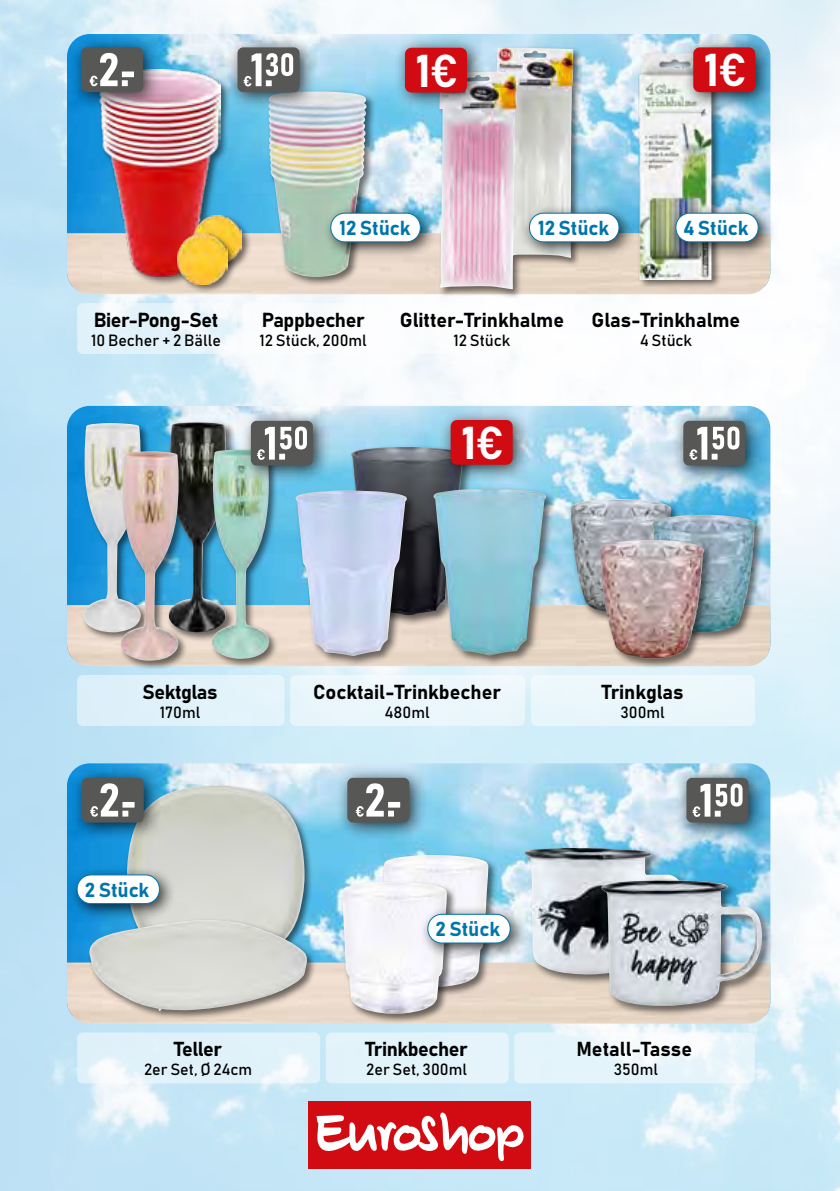
<style>
.page{position:relative;width:840px;height:1191px;background:#fff}
.page>*{position:absolute;margin:0;border:0;box-sizing:border-box;transform-origin:0 0}
.t1{font:45.4px "Bahnschrift";color:#fff}
.t2{font:20px "Bahnschrift";color:#000}
.t3{font:20px "Bahnschrift";letter-spacing:-.02em;color:#000}
.t4{font:20px "Bahnschrift";color:#0075ab}
.t5{font:16px "Bahnschrift";color:#000}
</style>
<div class="page">
<img style="left:0;top:0;width:839px;height:1191px">
<div style="left:309px;top:1101px;width:221px;height:67px;background:#d20a11"></div>
<svg style="left:316px;top:1112px;width:208px;height:50px"></svg>
<div style="left:579px;top:303px;width:173px;height:51px;background:#fff;border-radius:6px"></div>
<div style="left:391px;top:303px;width:183px;height:51px;background:#fff;border-radius:6px"></div>
<svg style="left:77px;top:303px;width:159px;height:51px;fill:#e3f3fa"></svg>
<img style="left:67px;top:34px;width:703px;height:199px">
<img style="left:67px;top:233px;width:703px;height:61px">
<div style="left:530px;top:675px;width:224px;height:51px;background:#eaf7fc;border-radius:6px"></div>
<div style="left:290px;top:675px;width:235px;height:51px;background:#ebf7fb;border-radius:6px"></div>
<div style="left:77px;top:675px;width:207px;height:51px;background:#e0f2fa;border-radius:6px"></div>
<img style="left:67px;top:406px;width:703px;height:199px">
<img style="left:67px;top:605px;width:703px;height:61px">
<svg style="left:514px;top:1032px;width:240px;height:51px;fill:#e6f4fb"></svg>
<div style="left:325px;top:1032px;width:183px;height:51px;background:#e3f3fa;border-radius:6px"></div>
<svg style="left:77px;top:1032px;width:243px;height:51px;background:#e2f2fa"></svg>
<img style="left:67px;top:763px;width:703px;height:199px">
<img style="left:67px;top:962px;width:703px;height:61px">
<img style="left:350px;top:447px;width:114px;height:169px">
<div style="left:431px;top:487px;width:126px;height:179px;background:#000;opacity:.55"></div>
<img style="left:433px;top:489px;width:112px;height:166px">
<div style="left:293px;top:488px;width:124px;height:178px;background:#000;opacity:.55"></div>
<img style="left:295px;top:490px;width:111px;height:166px">
<div style="left:97px;top:68px;width:154px;height:218px;background:#000;opacity:.55"></div>
<img style="left:99px;top:70px;width:121px;height:210px">
<img style="left:193px;top:215px;width:49px;height:49px">
<div style="left:82px;top:421px;width:68px;height:221px;background:#000;opacity:.55"></div>
<img style="left:82px;top:423px;width:61px;height:209px">
<div style="left:167px;top:420px;width:69px;height:222px;background:#000;opacity:.55"></div>
<img style="left:169px;top:422px;width:58px;height:212px">
<div style="left:637px;top:51px;width:84px;height:238px;background:#000;opacity:.55"></div>
<img style="left:629px;top:53px;width:88px;height:226px">
<div style="left:266px;top:90px;width:110px;height:197px;background:#000;opacity:.55"></div>
<img style="left:268px;top:92px;width:98px;height:185px">
<div style="left:568px;top:497px;width:112px;height:126px;background:#000;opacity:.55"></div>
<img style="left:569px;top:499px;width:102px;height:114px">
<div style="left:649px;top:512px;width:115px;height:130px;background:#000;opacity:.55"></div>
<img style="left:651px;top:515px;width:104px;height:117px">
<div style="left:598px;top:537px;width:115px;height:132px;background:#000;opacity:.55"></div>
<img style="left:599px;top:540px;width:104px;height:118px">
<div style="left:438px;top:45px;width:144px;height:254px;background:#000;opacity:.55"></div>
<img style="left:496px;top:48px;width:77px;height:211px">
<img style="left:439px;top:72px;width:77px;height:218px">
<div style="left:119px;top:449px;width:69px;height:221px;background:#000;opacity:.55"></div>
<img style="left:121px;top:451px;width:59px;height:210px">
<div style="left:210px;top:447px;width:69px;height:221px;background:#000;opacity:.55"></div>
<img style="left:212px;top:450px;width:58px;height:209px">
<div style="left:242px;top:303px;width:143px;height:51px;background:#fff;border-radius:6px"></div>
<div style="left:70px;top:36px;width:91px;height:74px;background:#000;opacity:.75"></div>
<div style="left:81px;top:47px;width:62px;height:45px;background:#575756;border-radius:6px"></div>
<svg style="left:89px;top:53px;width:45px;height:33px"></svg>
<div style="left:336px;top:766px;width:91px;height:74px;background:#000;opacity:.75"></div>
<div style="left:347px;top:778px;width:62px;height:44px;background:#575756;border-radius:6px"></div>
<svg style="left:355px;top:783px;width:45px;height:33px"></svg>
<div style="left:226px;top:36px;width:91px;height:74px;background:#000;opacity:.75"></div>
<div style="left:237px;top:47px;width:62px;height:45px;background:#575756;border-radius:6px"></div>
<svg style="left:243px;top:53px;width:50px;height:33px"></svg>
<div style="left:239px;top:409px;width:92px;height:75px;background:#000;opacity:.75"></div>
<div style="left:251px;top:421px;width:62px;height:44px;background:#575756;border-radius:6px"></div>
<svg style="left:257px;top:426px;width:50px;height:34px"></svg>
<div style="left:671px;top:409px;width:92px;height:75px;background:#000;opacity:.75"></div>
<div style="left:683px;top:421px;width:62px;height:44px;background:#575756;border-radius:6px"></div>
<svg style="left:689px;top:426px;width:50px;height:34px"></svg>
<div style="left:674px;top:766px;width:92px;height:74px;background:#000;opacity:.75"></div>
<div style="left:686px;top:778px;width:62px;height:44px;background:#575756;border-radius:6px"></div>
<svg style="left:692px;top:783px;width:50px;height:34px"></svg>
<div style="left:175px;top:231px;width:62px;height:63px;background:#000;opacity:.55"></div>
<img style="left:177px;top:233px;width:51px;height:51px">
<div style="left:522px;top:846px;width:173px;height:139px;background:#000;opacity:.55"></div>
<img style="left:524px;top:848px;width:160px;height:126px">
<div style="left:599px;top:878px;width:173px;height:139px;background:#000;opacity:.55"></div>
<img style="left:601px;top:880px;width:160px;height:126px">
<div style="left:667px;top:204px;width:108px;height:55px;background:#000;opacity:.75"></div>
<div style="left:675px;top:213px;width:82px;height:29px;background:#fff;border-radius:14px"></div>
<div style="left:675px;top:213px;width:83px;height:29px;border:1px solid #0075ab;border-radius:14px"></div>
<div style="left:520px;top:204px;width:115px;height:55px;background:#000;opacity:.75"></div>
<div style="left:529px;top:213px;width:89px;height:29px;background:#fff;border-radius:14px"></div>
<div style="left:528px;top:213px;width:91px;height:29px;border:1px solid #0075ab;border-radius:14px"></div>
<div style="left:322px;top:204px;width:115px;height:55px;background:#000;opacity:.75"></div>
<div style="left:330px;top:213px;width:90px;height:29px;background:#fff;border-radius:14px"></div>
<div style="left:330px;top:213px;width:90px;height:29px;border:1px solid #0075ab;border-radius:14px"></div>
<div style="left:125px;top:783px;width:188px;height:188px;background:#000;opacity:.55"></div>
<img style="left:127px;top:785px;width:177px;height:133px">
<div style="left:382px;top:853px;width:116px;height:144px;background:#000;opacity:.55"></div>
<img style="left:383px;top:855px;width:105px;height:131px">
<div style="left:340px;top:879px;width:116px;height:144px;background:#000;opacity:.55"></div>
<img style="left:342px;top:882px;width:104px;height:132px">
<div style="left:70px;top:766px;width:92px;height:74px;background:#000;opacity:.75"></div>
<div style="left:82px;top:778px;width:62px;height:44px;background:#575756;border-radius:6px"></div>
<svg style="left:90px;top:783px;width:44px;height:33px"></svg>
<div style="left:68px;top:865px;width:108px;height:56px;background:#000;opacity:.75"></div>
<div style="left:77px;top:875px;width:82px;height:28px;background:#fff;border-radius:14px"></div>
<div style="left:77px;top:874px;width:83px;height:30px;border:1px solid #0075ab;border-radius:14px"></div>
<div style="left:419px;top:905px;width:108px;height:55px;background:#000;opacity:.75"></div>
<div style="left:427px;top:914px;width:83px;height:29px;background:#fff;border-radius:14px"></div>
<div style="left:427px;top:913px;width:83px;height:30px;border:1px solid #0075ab;border-radius:14px"></div>
<div style="left:87px;top:918px;width:229px;height:102px;background:#000;opacity:.55"></div>
<img style="left:87px;top:920px;width:221px;height:90px">
<div style="left:393px;top:36px;width:91px;height:74px;background:#000;opacity:.75"></div>
<div style="left:405px;top:48px;width:61px;height:44px;background:#d20a11;border-radius:6px"></div>
<div style="left:681px;top:36px;width:91px;height:74px;background:#000;opacity:.75"></div>
<div style="left:693px;top:47px;width:61px;height:45px;background:#d20a11;border-radius:6px"></div>
<div style="left:439px;top:408px;width:91px;height:75px;background:#000;opacity:.75"></div>
<div style="left:450px;top:420px;width:62px;height:45px;background:#d20a11;border-radius:6px"></div>
<h1 class="t1" style="left:415px;top:42px;width:44px">1€</h1>
<h1 class="t1" style="left:703px;top:42px;width:44px">1€</h1>
<p class="t3" style="left:94px;top:307px;width:126px">Bier-Pong-Set</p>
<p class="t5" style="left:91px;top:330px;width:131px">10 Becher + 2 Bälle</p>
<p class="t4" style="left:339px;top:216px;width:72px">12 Stück</p>
<p class="t4" style="left:538px;top:216px;width:72px">12 Stück</p>
<p class="t4" style="left:682px;top:216px;width:67px">4 Stück</p>
<p class="t3" style="left:261px;top:307px;width:104px">Pappbecher</p>
<p class="t5" style="left:259px;top:330px;width:109px">12 Stück, 200ml</p>
<p class="t2" style="left:399px;top:307px;width:166px">Glitter-Trinkhalme</p>
<p class="t5" style="left:453px;top:330px;width:58px">12 Stück</p>
<p class="t2" style="left:591px;top:307px;width:150px">Glas-Trinkhalme</p>
<p class="t5" style="left:639px;top:330px;width:54px">4 Stück</p>
<h1 class="t1" style="left:461px;top:414px;width:44px">1€</h1>
<p class="t3" style="left:142px;top:679px;width:76px">Sektglas</p>
<p class="t5" style="left:160px;top:702px;width:42px">170ml</p>
<p class="t2" style="left:313px;top:679px;width:189px">Cocktail-Trinkbecher</p>
<p class="t5" style="left:384px;top:702px;width:47px">480ml</p>
<p class="t4" style="left:85px;top:877px;width:66px">2 Stück</p>
<p class="t2" style="left:174px;top:1036px;width:50px">Teller</p>
<p class="t5" style="left:144px;top:1059px;width:110px">2er Set, Ø 24cm</p>
<p class="t4" style="left:435px;top:916px;width:66px">2 Stück</p>
<p class="t3" style="left:365px;top:1036px;width:104px">Trinkbecher</p>
<p class="t5" style="left:366px;top:1059px;width:102px">2er Set, 300ml</p>
<p class="t2" style="left:601px;top:679px;width:83px">Trinkglas</p>
<p class="t5" style="left:620px;top:702px;width:46px">300ml</p>
<p class="t2" style="left:576px;top:1036px;width:117px">Metall-Tasse</p>
<p class="t5" style="left:613px;top:1059px;width:46px">350ml</p>
</div>
